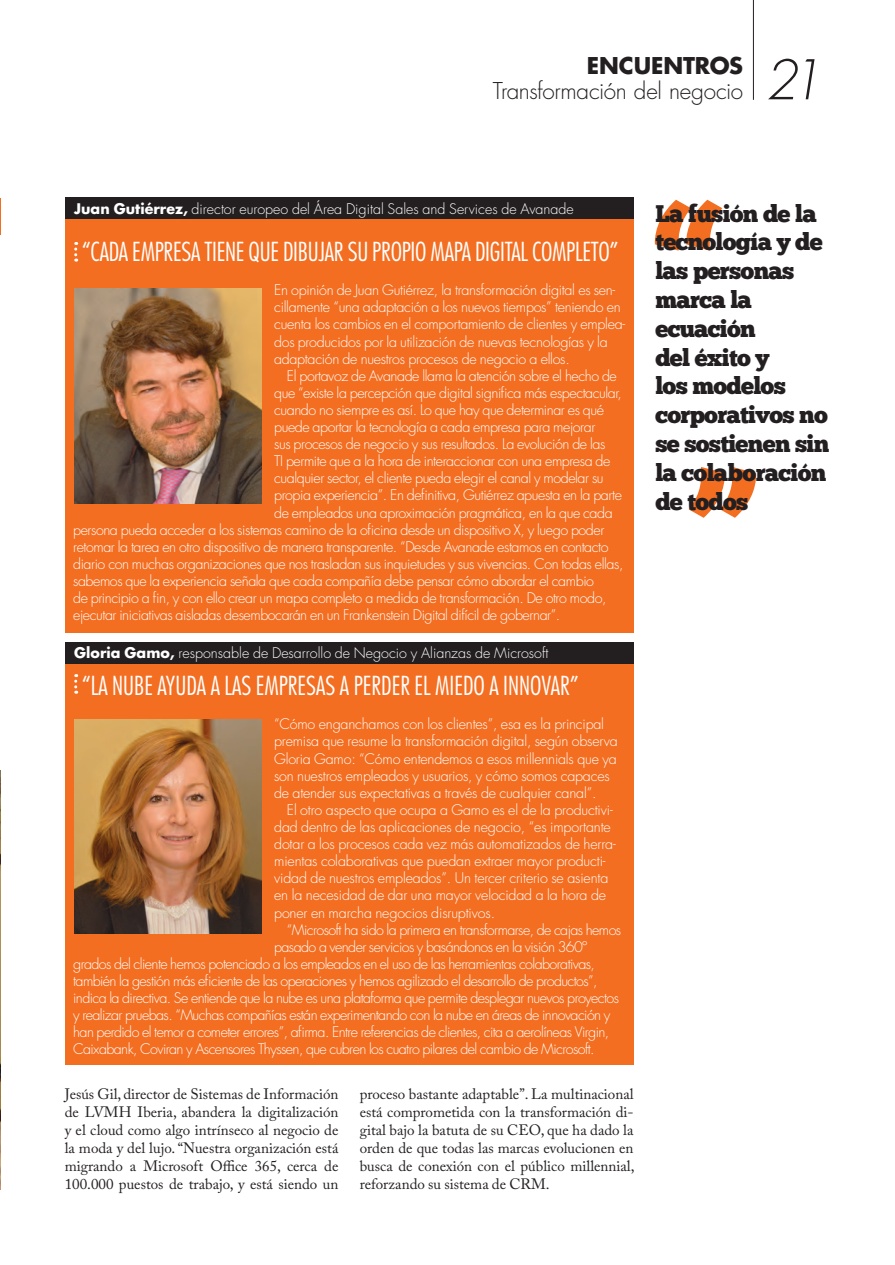
<style>
.page{position:relative;width:895px;height:1265px;background:#fff}
.page>*{position:absolute;margin:0;border:0;box-sizing:border-box;transform-origin:0 0}
.t1{font:italic 300 53.25px "Futura Std";color:#231f20}
.t2{font:300 condensed 25.5px "Futura Std";letter-spacing:-.01em;color:#fff}
.t3{font:24px/28.8px "Chunk Five";letter-spacing:-.03em;color:#231f20}
.t4{font:300 22.5px "Futura Std";letter-spacing:-.01em;color:#231f20}
.t5{font:700 22.5px "Futura Std";letter-spacing:-.005em;color:#231f20}
.t6{font:15px/18px "Adobe Caslon Pro";color:#231f20;text-align:justify}
.t7{font:300 14.25px/17.1px "Futura Std";letter-spacing:-.03em;color:#fff}
.t8{font:300 14.25px/17.1px "Futura Std";letter-spacing:-.01em;color:#fff}
.t9{font:300 14.25px "Futura Std";color:#fff}
.s1{font-weight:700}
</style>
<div class="page">
<hr style="left:753px;top:0;width:1px;height:100px;background:#231f20">
<hr style="left:0;top:199px;width:1px;height:36px;background:#f36e21">
<img style="left:0;top:770px;width:1px;height:419px">
<svg style="left:654px;top:200px;width:68px;height:51px"></svg>
<svg style="left:688px;top:467px;width:68px;height:51px"></svg>
<div style="left:65px;top:219px;width:568px;height:414px;background:#f36e21"></div>
<div style="left:65px;top:651px;width:568px;height:414px;background:#f36e21"></div>
<svg style="left:74px;top:242px;width:3px;height:19px"></svg>
<svg style="left:74px;top:674px;width:3px;height:19px"></svg>
<img style="left:74px;top:289px;width:187px;height:214px">
<img style="left:74px;top:719px;width:187px;height:214px">
<div style="left:65px;top:642px;width:568px;height:21px;background:#231f20"></div>
<div style="left:65px;top:197px;width:568px;height:22px;background:#231f20"></div>
<h3 class="t5" style="left:587px;top:51px;width:158px">ENCUENTROS</h3>
<h3 class="t4" style="left:493px;top:77px;width:252px">Transformación del negocio</h3>
<h1 class="t1" style="left:764px;top:48px;width:59px">21</h1>
<p class="t9" style="left:74px;top:200px;width:501px"><span class="s1">Juan Gutiérrez,</span> director europeo del Área Digital Sales and Services de Avanade</p>
<h2 class="t2" style="left:82px;top:236px;width:538px">“CADA EMPRESA TIENE QUE DIBUJAR SU PROPIO MAPA DIGITAL COMPLETO”</h2>
<p class="t7" style="left:274px;top:282px;width:352px">En opinión de Juan Gutiérrez, la transformación digital es sen&shy;cillamente “una adaptación a los nuevos tiempos” teniendo en cuenta los cambios en el comportamiento de clientes y emplea&shy;dos producidos por la utilización de nuevas tecnologías y la adaptación de nuestros procesos de negocio a ellos.</p>
<p class="t7" style="left:287px;top:367px;width:331px">El portavoz de Avanade llama la atención sobre el hecho de</p>
<p class="t7" style="left:274px;top:384px;width:349px">que “existe la percepción que digital significa más espectacular,</p>
<p class="t7" style="left:274px;top:402px;width:331px">cuando no siempre es así. Lo que hay que determinar es qué</p>
<p class="t7" style="left:274px;top:419px;width:323px">puede aportar la tecnología a cada empresa para mejorar</p>
<p class="t7" style="left:274px;top:436px;width:333px">sus procesos de negocio y sus resultados. La evolución de las</p>
<p class="t7" style="left:274px;top:453px;width:338px">TI permite que a la hora de interaccionar con una empresa de</p>
<p class="t7" style="left:274px;top:470px;width:331px">cualquier sector, el cliente pueda elegir el canal y modelar su</p>
<p class="t7" style="left:274px;top:487px;width:349px">propia experiencia”. En definitiva, Gutiérrez apuesta en la parte</p>
<p class="t7" style="left:274px;top:504px;width:340px">de empleados una aproximación pragmática, en la que cada</p>
<p class="t7" style="left:73px;top:521px;width:532px">persona pueda acceder a los sistemas camino de la oficina desde un dispositivo X, y luego poder</p>
<p class="t7" style="left:73px;top:538px;width:537px">retomar la tarea en otro dispositivo de manera transparente. “Desde Avanade estamos en contacto</p>
<p class="t7" style="left:73px;top:555px;width:552px">diario con muchas organizaciones que nos trasladan sus inquietudes y sus vivencias. Con todas ellas,</p>
<p class="t7" style="left:73px;top:573px;width:522px">sabemos que la experiencia señala que cada compañía debe pensar cómo abordar el cambio</p>
<p class="t7" style="left:73px;top:590px;width:535px">de principio a fin, y con ello crear un mapa completo a medida de transformación. De otro modo,</p>
<p class="t7" style="left:73px;top:607px;width:488px">ejecutar iniciativas aisladas desembocarán en un Frankenstein Digital difícil de gobernar”.</p>
<p class="t9" style="left:74px;top:644px;width:476px"><span class="s1">Gloria Gamo,</span> responsable de Desarrollo de Negocio y Alianzas de Microsoft</p>
<h2 class="t2" style="left:82px;top:670px;width:499px">“LA NUBE AYUDA A LAS EMPRESAS A PERDER EL MIEDO A INNOVAR”</h2>
<p class="t7" style="left:274px;top:716px;width:345px">“Cómo enganchamos con los clientes”, esa es la principal premisa que resume la transformación digital, según observa Gloria Gamo: “Cómo entendemos a esos millennials que ya son nuestros empleados y usuarios, y cómo somos capaces de atender sus expectativas a través de cualquier canal”.</p>
<p class="t8" style="left:274px;top:801px;width:343px;text-indent:13px">El otro aspecto que ocupa a Gamo es el de la productivi&shy;dad dentro de las aplicaciones de negocio, “es importante dotar a los procesos cada vez más automatizados de herra&shy;mientas colaborativas que puedan extraer mayor producti&shy;vidad de nuestros empleados”. Un tercer criterio se asienta en la necesidad de dar una mayor velocidad a la hora de poner en marcha negocios disruptivos.</p>
<p class="t7" style="left:287px;top:921px;width:336px">“Microsoft ha sido la primera en transformarse, de cajas hemos</p>
<p class="t7" style="left:274px;top:938px;width:314px">pasado a vender servicios y basándonos en la visión 360º</p>
<p class="t7" style="left:73px;top:955px;width:523px">grados del cliente hemos potenciado a los empleados en el uso de las herramientas colaborativas,</p>
<p class="t7" style="left:73px;top:972px;width:526px">también la gestión más eficiente de las operaciones y hemos agilizado el desarrollo de productos”,</p>
<p class="t7" style="left:73px;top:989px;width:547px">indica la directiva. Se entiende que la nube es una plataforma que permite desplegar nuevos proyectos</p>
<p class="t7" style="left:73px;top:1007px;width:539px">y realizar pruebas. “Muchas compañías están experimentando con la nube en áreas de innovación y</p>
<p class="t7" style="left:73px;top:1024px;width:537px">han perdido el temor a cometer errores”, afirma. Entre referencias de clientes, cita a aerolíneas Virgin,</p>
<p class="t7" style="left:73px;top:1041px;width:523px">Caixabank, Coviran y Ascensores Thyssen, que cubren los cuatro pilares del cambio de Microsoft.</p>
<p class="t6" style="left:65px;top:1085px;width:275px">Jesús Gil, director de Sistemas de Información de LVMH Iberia, abandera la digitalización y el cloud como algo intrínseco al negocio de la moda y del lujo. “Nuestra organización está migrando a Microsoft Office 365, cerca de 100.000 puestos de trabajo, y está siendo un</p>
<p class="t6" style="left:360px;top:1085px;width:276px">proceso bastante adaptable”. La multinacional está comprometida con la transformación di&shy;gital bajo la batuta de su CEO, que ha dado la orden de que todas las marcas evolucionen en busca de conexión con el público millennial, reforzando su sistema de CRM.</p>
<h3 class="t3" style="left:655px;top:199px;width:175px">La fusión de la tecnología y de las personas marca la ecuación<br>del éxito y<br>los modelos corporativos no se sostienen sin la colaboración de todos</h3>
</div>
